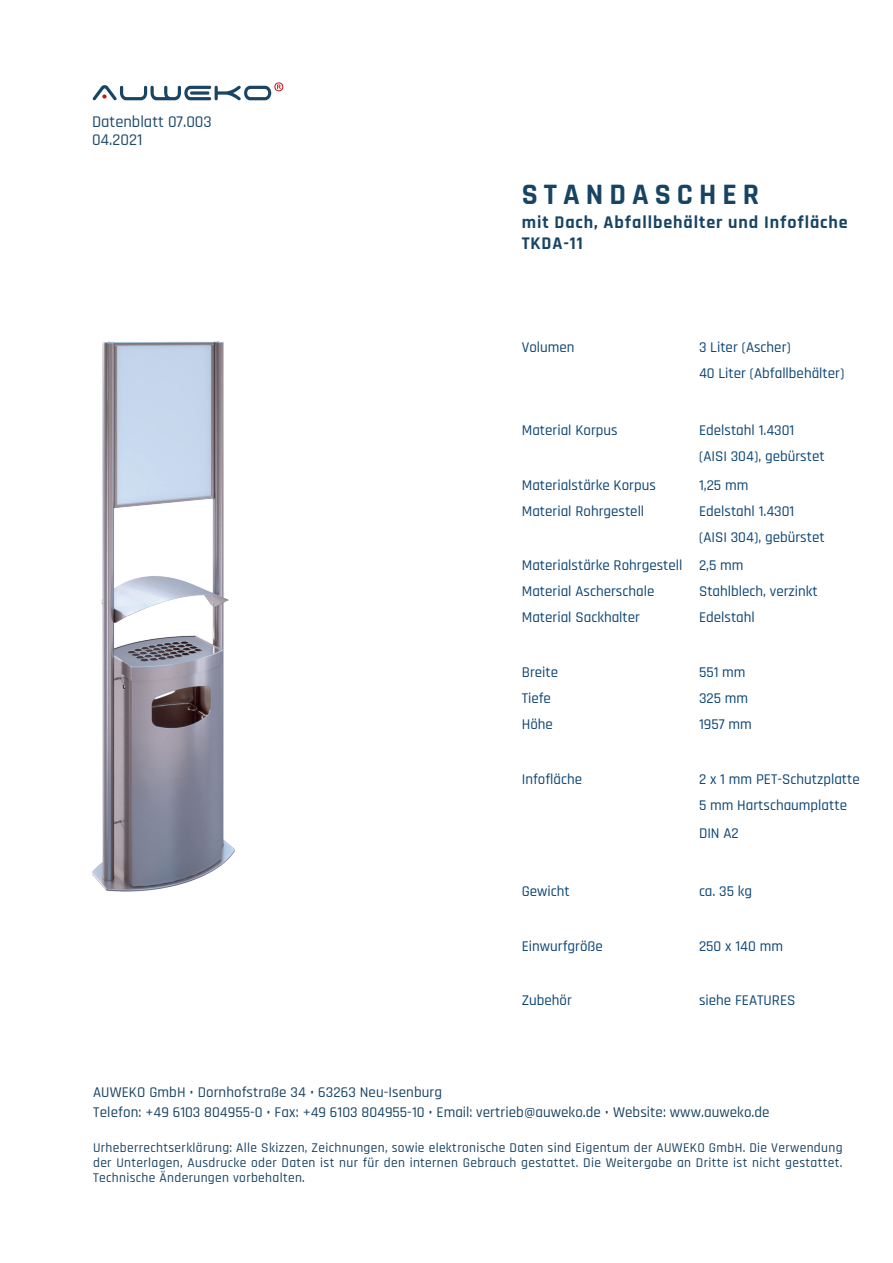
<style>
.page{position:relative;width:893px;height:1263px;background:#fff}
.page>*{position:absolute;margin:0;border:0;box-sizing:border-box;transform-origin:0 0}
.t1{font:700 30px "Rajdhani";letter-spacing:.2em;color:#184464}
.t2{font:700 18px/21.6px "Rajdhani";letter-spacing:.05em;color:#184464}
.t3{font:500 16.5px/18px "Rajdhani";color:#1d4969}
.t4{font:500 15px/26px "Rajdhani";color:#0c4574}
.t5{font:500 15px/19.5px "Rajdhani";letter-spacing:.005em;color:#184464}
.t6{font:500 13.5px/15px "Rajdhani";letter-spacing:.025em;color:#184464;text-align:justify}
</style>
<div class="page">
<img style="left:92px;top:341px;width:143px;height:551px">
<svg style="left:93px;top:82px;width:190px;height:18px"></svg>
<p class="t3" style="left:92px;top:114px;width:121px">Datenblatt 07.003<br>04.2021</p>
<h1 class="t1" style="left:522px;top:176px;width:239px">STANDASCHER</h1>
<p class="t2" style="left:522px;top:212px;width:328px">mit Dach, Abfallbehälter und Infofläche<br>TKDA-11</p>
<p class="t4" style="left:522px;top:334px;width:54px">Volumen</p>
<p class="t4" style="left:699px;top:334px;width:147px">3 Liter (Ascher)<br>40 Liter (Abfallbehälter)</p>
<p class="t4" style="left:522px;top:418px;width:97px">Material Korpus</p>
<p class="t4" style="left:699px;top:418px;width:127px">Edelstahl 1.4301 (AISI 304), gebürstet</p>
<p class="t4" style="left:522px;top:472px;width:136px">Materialstärke Korpus</p>
<p class="t4" style="left:699px;top:472px;width:51px">1,25 mm</p>
<p class="t4" style="left:522px;top:498px;width:124px">Material Rohrgestell</p>
<p class="t4" style="left:699px;top:498px;width:127px">Edelstahl 1.4301 (AISI 304), gebürstet</p>
<p class="t4" style="left:522px;top:553px;width:223px">Materialstärke Rohrgestell 2,5 mm<br>Material Ascherschale</p>
<p class="t4" style="left:699px;top:579px;width:120px">Stahlblech, verzinkt</p>
<p class="t4" style="left:522px;top:605px;width:120px">Material Sackhalter</p>
<p class="t4" style="left:699px;top:605px;width:57px">Edelstahl</p>
<p class="t4" style="left:522px;top:660px;width:38px">Breite</p>
<p class="t4" style="left:699px;top:660px;width:48px">551 mm</p>
<p class="t4" style="left:522px;top:686px;width:31px">Tiefe</p>
<p class="t4" style="left:699px;top:686px;width:51px">325 mm</p>
<p class="t4" style="left:522px;top:712px;width:33px">Höhe</p>
<p class="t4" style="left:699px;top:712px;width:54px">1957 mm</p>
<p class="t4" style="left:522px;top:766px;width:62px">Infofläche</p>
<p class="t4" style="left:699px;top:766px;width:162px">2 x 1 mm PET-Schutzplatte<br>5 mm Hartschaumplatte</p>
<p class="t4" style="left:699px;top:821px;width:41px">DIN A2</p>
<p class="t4" style="left:522px;top:878px;width:50px">Gewicht</p>
<p class="t4" style="left:699px;top:878px;width:55px">ca. 35 kg</p>
<p class="t4" style="left:522px;top:933px;width:83px">Einwurfgröße</p>
<p class="t4" style="left:699px;top:933px;width:86px">250 x 140 mm</p>
<p class="t4" style="left:522px;top:988px;width:52px">Zubehör</p>
<p class="t4" style="left:699px;top:988px;width:98px">siehe FEATURES</p>
<p class="t5" style="left:93px;top:1083px;width:678px">AUWEKO GmbH • Dornhofstraße 34 • 63263 Neu-Isenburg<br>Telefon: +49 6103 804955-0 • Fax: +49 6103 804955-10 • Email: vertrieb@auweko.de • Website: www.auweko.de</p>
<p class="t6" style="left:93px;top:1141px;width:751px">Urheberrechtserklärung: Alle Skizzen, Zeichnungen, sowie elektronische Daten sind Eigentum der AUWEKO GmbH. Die Verwendung der Unterlagen, Ausdrucke oder Daten ist nur für den internen Gebrauch gestattet. Die Weitergabe an Dritte ist nicht gestattet.<br>Technische Änderungen vorbehalten.</p>
</div>
